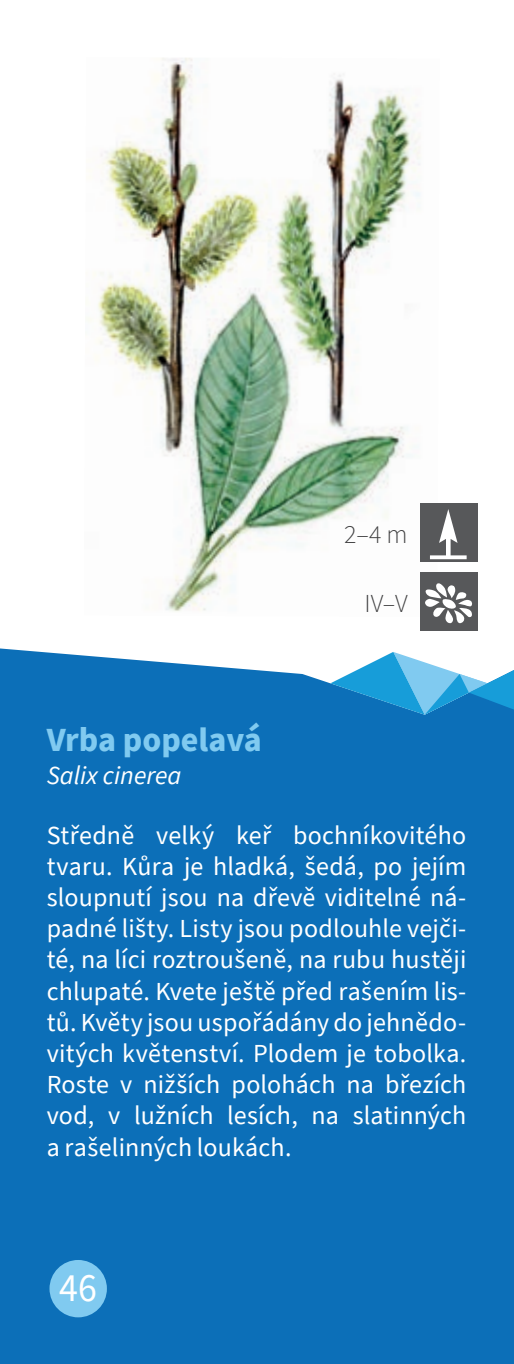
<style>
.page{position:relative;width:514px;height:1364px;background:#fff}
.page>*{position:absolute;margin:0;border:0;box-sizing:border-box;transform-origin:0 0}
.t1{font:40px "Source Sans Pro";color:#fff;scale:.95 1}
.t2{font:700 34px "Source Sans Pro";color:#80caf0}
.t3{font:26px/31.2px "Source Sans Pro";letter-spacing:.005em;color:#fff;text-align:justify}
.t4{font:italic 26px "Source Sans Pro";color:#fff}
.t5{font:300 26px "Source Sans Pro";color:#3e3e3f}
</style>
<div class="page">
<img style="left:87px;top:58px;width:352px;height:554px">
<div style="left:0;top:648px;width:514px;height:716px;background:#0c6fb8"></div>
<svg style="left:330px;top:652px;width:184px;height:62px"></svg>
<div style="left:49px;top:1260px;width:58px;height:57px;background:#80caf0;border-radius:50%"></div>
<div style="left:419px;top:504px;width:58px;height:58px;background:#57585a"></div>
<svg style="left:430px;top:509px;width:36px;height:50px"></svg>
<div style="left:419px;top:572px;width:58px;height:58px;background:#57585a"></div>
<svg style="left:425px;top:583px;width:47px;height:40px"></svg>
<svg style="left:0;top:1359px;width:4px;height:5px"></svg>
<svg style="left:509px;top:1359px;width:5px;height:5px"></svg>
<p class="t5" style="left:344px;top:517px;width:65px">2–4 m</p>
<p class="t5" style="left:364px;top:586px;width:45px">IV–V</p>
<h2 class="t2" style="left:47px;top:716px;width:217px">Vrba popelavá</h2>
<p class="t4" style="left:47px;top:758px;width:136px">Salix cinerea</p>
<p class="t3" style="left:47px;top:820px;width:421px">Středně velký keř bochníkovitého tvaru. Kůra je hladká, šedá, po jejím sloupnutí jsou na dřevě viditelné ná&shy;padné lišty. Listy jsou podlouhle vejči&shy;té, na líci roztroušeně, na rubu hustěji chlupaté. Kvete ještě před rašením lis&shy;tů. Květy jsou uspořádány do jehnědo&shy;vitých květenství. Plodem je tobolka.<br>Roste v nižších polohách na březích vod, v lužních lesích, na slatinných a rašelinných loukách.</p>
<h1 class="t1" style="left:59px;top:1261px;width:41px">46</h1>
</div>
